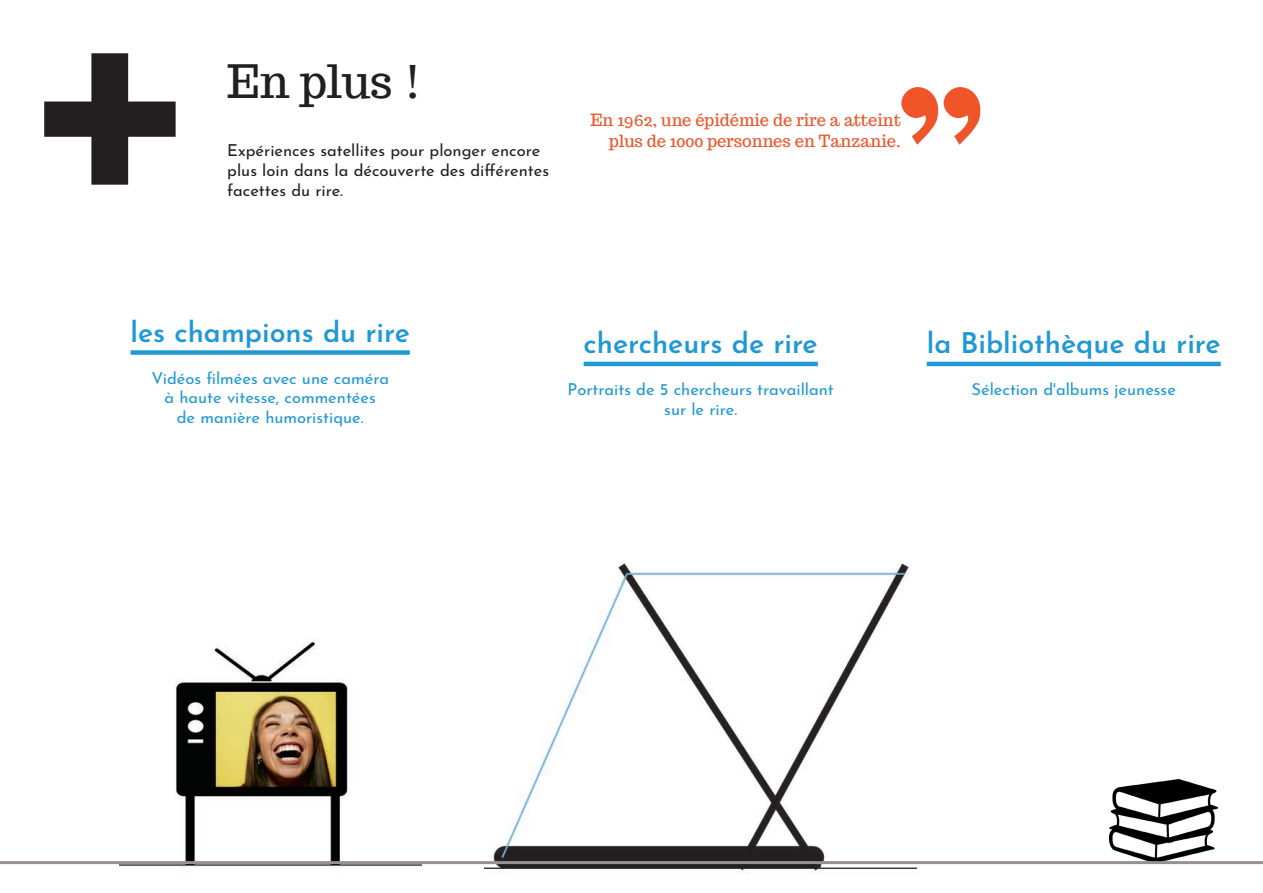
<style>
.page{position:relative;width:1263px;height:893px;background:#fff}
.page>*{position:absolute;margin:0;border:0;box-sizing:border-box;transform-origin:0 0}
.t1{font:600 360px "Josefin Sans";color:#231f20}
.t2{font:240px "Trocchi";color:#f05429}
.t3{font:45px "Trocchi";letter-spacing:-.005em;color:#231f20}
.t4{font:600 28.5px "Josefin Sans";color:#1f98d5}
.t5{font:16.5px/19.8px "Josefin Sans";color:#1f98d5;text-align:center}
.t6{font:16.5px/19.8px "Josefin Sans";color:#231f20}
.t7{font:16.5px/21px "Trocchi";color:#f05429;text-align:right}
</style>
<div class="page">
<img style="left:119px;top:641px;width:302px;height:228px">
<div style="left:131px;top:350px;width:279px;height:5px;background:#1f98d5"></div>
<img style="left:1110px;top:779px;width:107px;height:86px">
<img style="left:485px;top:563px;width:432px;height:310px">
<hr style="left:584px;top:362px;width:234px;height:4px;background:#1f98d5">
<hr style="left:927px;top:362px;width:294px;height:4px;background:#1f98d5">
<svg style="left:0;top:861px;width:1263px;height:3px;background:#999290"></svg>
<h1 class="t1" style="left:13px;top:-231px;width:200px">+</h1>
<h3 class="t3" style="left:227px;top:52px;width:196px">En plus !</h3>
<p class="t6" style="left:227px;top:139px;width:323px">Expériences satellites pour plonger encore plus loin dans la découverte des différentes facettes du rire.</p>
<h2 class="t2" style="left:885px;top:23px;width:113px">”</h2>
<p class="t7" style="left:590px;top:109px;width:312px">En 1962, une épidémie de rire a atteint plus de 1000 personnes en Tanzanie.</p>
<h3 class="t4" style="left:131px;top:308px;width:281px">les champions du rire</h3>
<p class="t5" style="left:151px;top:366px;width:239px">Vidéos filmées avec une caméra à haute vitesse, commentées<br>de manière humoristique.</p>
<h3 class="t4" style="left:584px;top:319px;width:236px">chercheurs de rire</h3>
<p class="t5" style="left:567px;top:377px;width:268px">Portraits de 5 chercheurs travaillant sur le rire.</p>
<h3 class="t4" style="left:927px;top:319px;width:295px">la Bibliothèque du rire</h3>
<p class="t5" style="left:971px;top:377px;width:206px">Sélection d'albums jeunesse</p>
</div>
